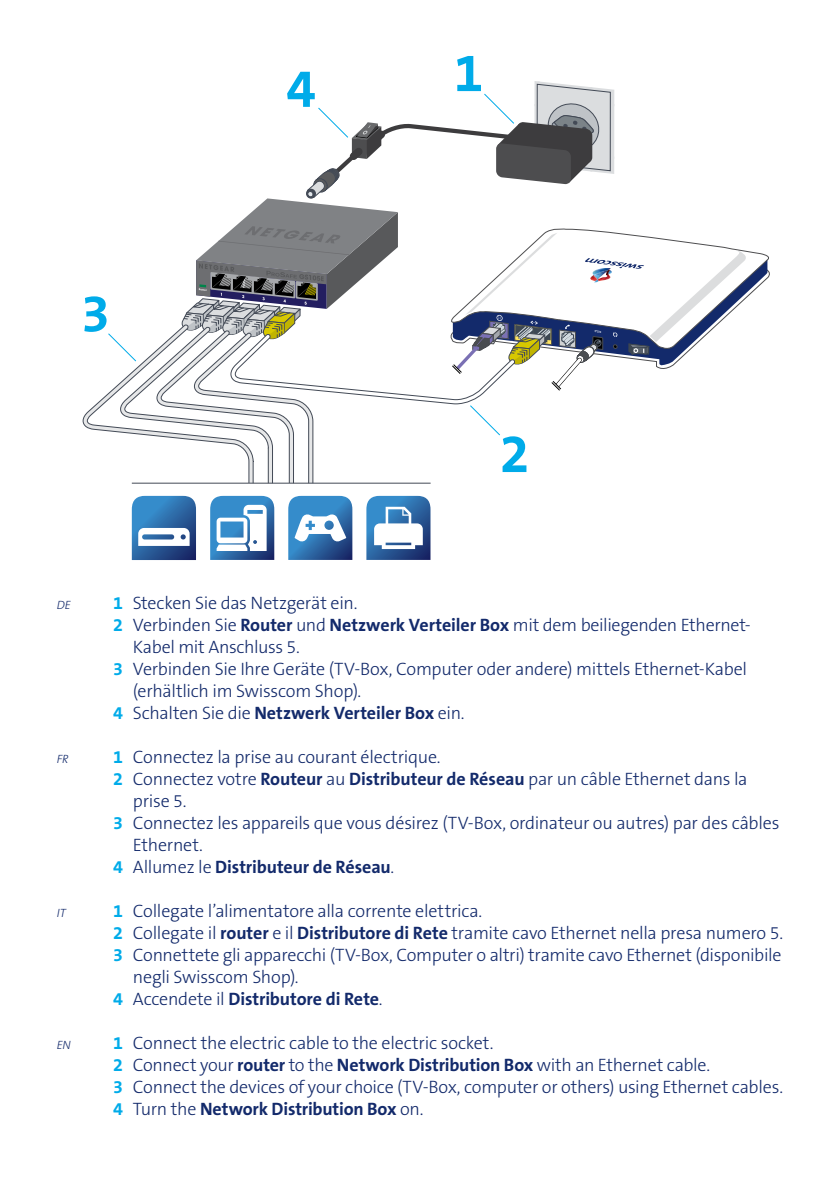
<style>
.page{position:relative;width:840px;height:1191px;background:#fff}
.page>*{position:absolute;margin:0;border:0;box-sizing:border-box;transform-origin:0 0}
.t1{font:700 54px "The Sans B W7";color:#00abe9}
.t2{font:700 52.8px "The Sans B Plus W7";color:#00abe9}
.t3{font:300 18px/22px "The Sans B Plus W3";letter-spacing:-.015em;color:#132a6b}
.t4{font:700 18px "The Sans B Plus W7";letter-spacing:-.005em;color:#132a6b}
.t5{font:italic 300 12px "The Sans B Plus W3";letter-spacing:-.01em;color:#132a6b}
.s1{font-family:"The Sans B Plus W7";font-weight:700;color:#00abe9}
.s2{font-family:"The Sans B Plus W7";font-weight:700}
.s3{color:#00abe9}
.s4{font-family:"The Sans B Plus W3";font-weight:300}
</style>
<div class="page">
<hr style="left:132px;top:483px;width:298px;height:1px;background:#434a56">
<svg style="left:132px;top:496px;width:64px;height:64px"></svg>
<svg style="left:288px;top:496px;width:64px;height:64px"></svg>
<svg style="left:366px;top:496px;width:64px;height:64px"></svg>
<svg style="left:210px;top:496px;width:64px;height:64px"></svg>
<svg style="left:83px;top:81px;width:684px;height:402px"></svg>
<div style="left:355px;top:148px;width:7px;height:7px;background:#3d3c3e;border-radius:50%"></div>
<div style="left:353px;top:149px;width:8px;height:7px;background:#3d3c3e;border-radius:50%"></div>
<div style="left:352px;top:150px;width:8px;height:8px;background:#3d3c3e;border-radius:50%"></div>
<div style="left:349px;top:152px;width:8px;height:8px;background:#3d3c3e;border-radius:50%"></div>
<div style="left:377px;top:131px;width:8px;height:7px;background:#3d3c3e;border-radius:50%"></div>
<div style="left:373px;top:134px;width:8px;height:8px;background:#3d3c3e;border-radius:50%"></div>
<div style="left:372px;top:135px;width:8px;height:8px;background:#3d3c3e;border-radius:50%"></div>
<h2 class="t2" style="left:81px;top:279px;width:31px">3</h2>
<h1 class="t1" style="left:286px;top:54px;width:31px">4</h1>
<h1 class="t1" style="left:453px;top:38px;width:31px">1</h1>
<h1 class="t1" style="left:499px;top:419px;width:31px">2</h1>
<p class="t5" style="left:57px;top:597px;width:16px">DE</p>
<p class="t3" style="left:113px;top:592px;width:246px"><span class="s1">1</span> Stecken Sie das Netzgerät ein.</p>
<p class="t3" style="left:113px;top:614px;width:638px"><span class="s1">2</span> Verbinden Sie <span class="s2">Router</span> und <span class="s2">Netzwerk Verteiler Box</span> mit dem beiliegenden Ethernet-</p>
<p class="t3" style="left:133px;top:636px;width:168px">Kabel mit Anschluss 5.</p>
<p class="t3" style="left:113px;top:658px;width:635px"><span class="s1">3</span> Verbinden Sie Ihre Geräte (TV-Box, Computer oder andere) mittels Ethernet-Kabel</p>
<p class="t3" style="left:133px;top:680px;width:230px">(erhältlich im Swisscom Shop).</p>
<p class="t4" style="left:113px;top:701px;width:353px"><span class="s3">4</span> <span class="s4">Schalten Sie die</span> Netzwerk Verteiler Box <span class="s4">ein.</span></p>
<p class="t5" style="left:57px;top:751px;width:13px">FR</p>
<p class="t3" style="left:113px;top:746px;width:329px"><span class="s1">1</span> Connectez la prise au courant électrique.</p>
<p class="t3" style="left:113px;top:768px;width:635px"><span class="s1">2</span> Connectez votre <span class="s2">Routeur</span> au <span class="s2">Distributeur de Réseau</span> par un câble Ethernet dans la</p>
<p class="t3" style="left:133px;top:790px;width:55px">prise 5.</p>
<p class="t3" style="left:113px;top:812px;width:667px"><span class="s1">3</span> Connectez les appareils que vous désirez (TV-Box, ordinateur ou autres) par des câbles</p>
<p class="t3" style="left:133px;top:834px;width:71px">Ethernet.</p>
<p class="t4" style="left:113px;top:855px;width:282px"><span class="s3">4</span> <span class="s4">Allumez le</span> Distributeur de Réseau<span class="s4">.</span></p>
<p class="t5" style="left:57px;top:905px;width:11px">IT</p>
<p class="t3" style="left:113px;top:900px;width:370px"><span class="s1">1</span> Collegate l’alimentatore alla corrente elettrica.</p>
<p class="t3" style="left:113px;top:922px;width:671px"><span class="s1">2</span> Collegate il <span class="s2">router</span> e il <span class="s2">Distributore di Rete</span> tramite cavo Ethernet nella presa numero 5.</p>
<p class="t3" style="left:113px;top:944px;width:669px"><span class="s1">3</span> Connettete gli apparecchi (TV-Box, Computer o altri) tramite cavo Ethernet (disponibile</p>
<p class="t3" style="left:133px;top:966px;width:167px">negli Swisscom Shop).</p>
<p class="t4" style="left:113px;top:987px;width:271px"><span class="s3">4</span> <span class="s4">Accendete il</span> Distributore di Rete<span class="s4">.</span></p>
<p class="t5" style="left:57px;top:1037px;width:16px">EN</p>
<p class="t3" style="left:113px;top:1032px;width:671px"><span class="s1">1</span> Connect the electric cable to the electric socket.<br><span class="s1">2</span> Connect your <span class="s2">router</span> to the <span class="s2">Network Distribution Box</span> with an Ethernet cable.<br><span class="s1">3</span> Connect the devices of your choice (TV-Box, computer or others) using Ethernet cables.</p>
<p class="t4" style="left:113px;top:1097px;width:312px"><span class="s3">4</span> <span class="s4">Turn the</span> Network Distribution Box <span class="s4">on.</span></p>
</div>
